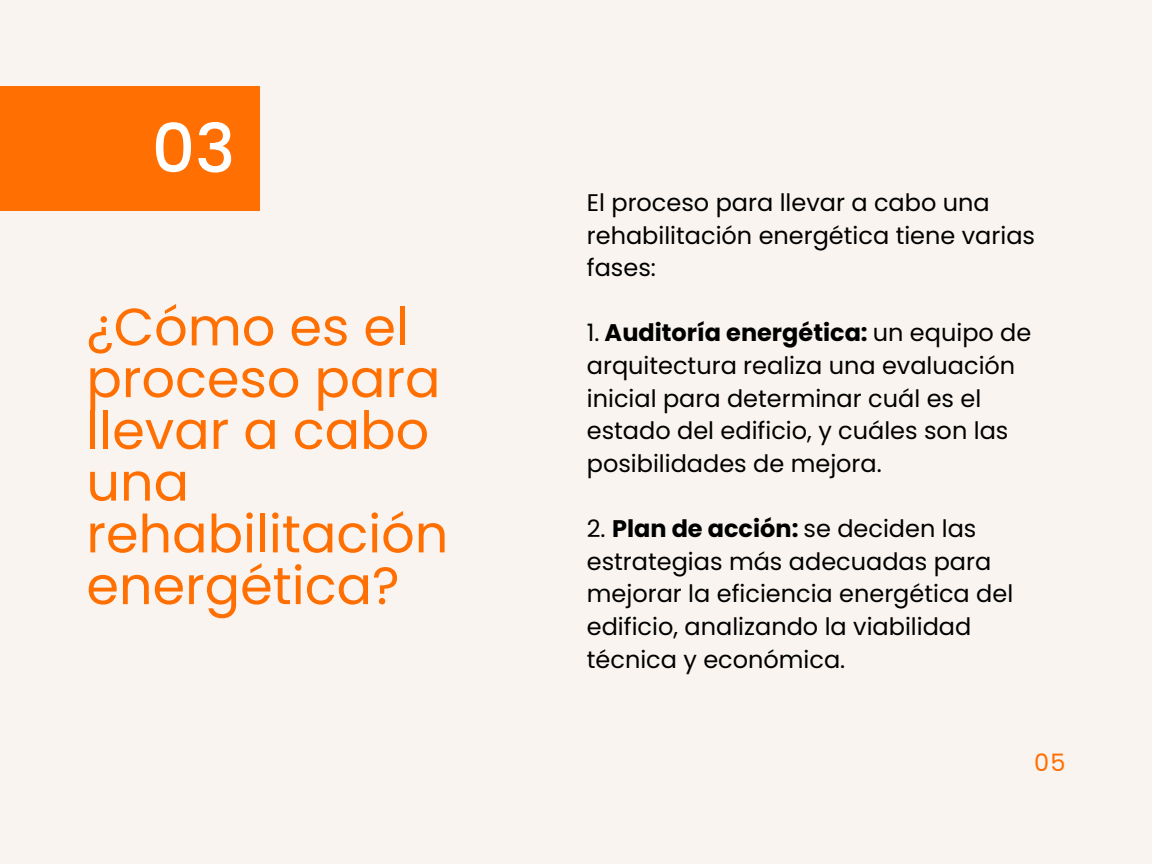
<style>
.page{position:relative;width:1152px;height:864px;background:#f9f4ef}
.page>*{position:absolute;margin:0;border:0;box-sizing:border-box;transform-origin:0 0}
.t1{font:500 67.5px "Poppins";color:#fff}
.t2{font:52.5px/51.8px "Poppins";color:#ff6f02}
.t3{font:24px/32.7px "Poppins";color:#000}
.t4{font:24px "Poppins";color:#ff6f02}
.s1{font-weight:700}
</style>
<div class="page">
<div style="left:0;top:86px;width:259px;height:125px;background:#ff6f02"></div>
<h1 class="t1" style="left:152px;top:101px;width:85px">03</h1>
<p class="t2" style="left:86px;top:301px;width:363px">¿Cómo es el proceso para llevar a cabo una rehabilitación energética?</p>
<p class="t3" style="left:587px;top:186px;width:450px">El proceso para llevar a cabo una rehabilitación energética tiene varias fases:</p>
<p class="t3" style="left:587px;top:317px;width:446px">1. <span class="s1">Auditoría energética:</span> un equipo de arquitectura realiza una evaluación inicial para determinar cuál es el estado del edificio, y cuáles son las posibilidades de mejora.</p>
<p class="t3" style="left:587px;top:512px;width:428px">2. <span class="s1">Plan de acción:</span> se deciden las estrategias más adecuadas para mejorar la eficiencia energética del edificio, analizando la viabilidad técnica y económica.</p>
<p class="t4" style="left:1034px;top:746px;width:33px">05</p>
</div>
